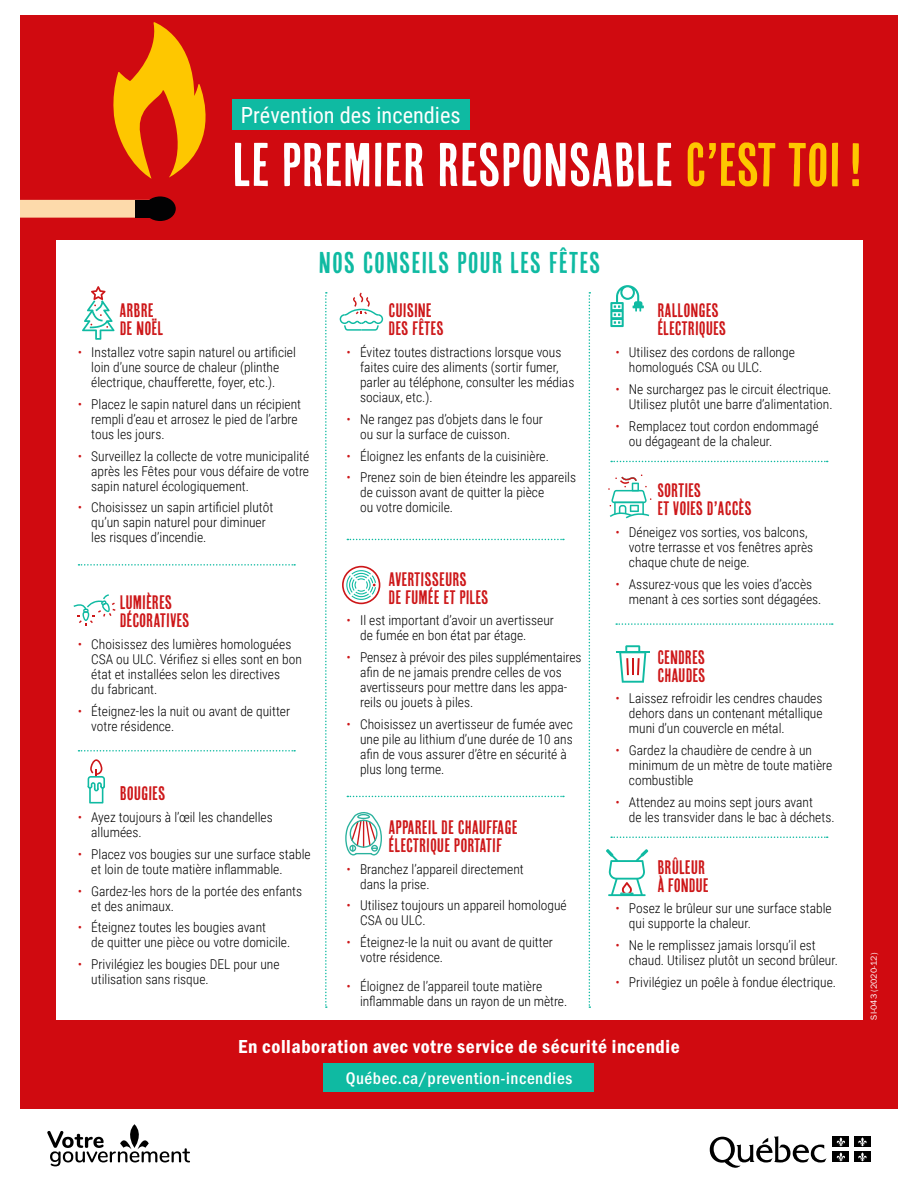
<style>
.page{position:relative;width:918px;height:1188px;background:#fff}
.page>*{position:absolute;margin:0;border:0;box-sizing:border-box;transform-origin:0 0}
.t1{font:61.5px "Cheap Pine Sans";color:#fff}
.t2{font:30px "Cheap Pine Sans";letter-spacing:.03em;color:#0fbaa2}
.t3{font:22.2px "Roboto Condensed";color:#fff}
._1-_titre{font:19.5px/18px "Cheap Pine Sans";color:#cd1719}
.t4{font:19.5px "Franklin Gothic URW Con Dem";letter-spacing:.03em;color:#fff}
.t5{font:500 17.4px "Franklin Gothic URW Cond";letter-spacing:.03em;color:#fff}
.t6{font:300 13.5px/15px "Roboto Condensed";color:#000}
.t7{font:9px "Franklin Gothic URW Boo";color:#fff}
.s1{color:#fec700}
.s2{color:#cd1719}
</style>
<div class="page">
<div style="left:20px;top:15px;width:878px;height:1093px;background:#d00a10"></div>
<svg style="left:113px;top:22px;width:93px;height:157px"></svg>
<div style="left:20px;top:200px;width:115px;height:18px;background:#fddaab"></div>
<div style="left:135px;top:200px;width:32px;height:18px;background:#020203"></div>
<div style="left:144px;top:196px;width:32px;height:25px;background:#020203;border-radius:50%"></div>
<div style="left:56px;top:240px;width:807px;height:780px;background:#fff"></div>
<svg style="left:608px;top:474px;width:43px;height:44px"></svg>
<svg style="left:342px;top:566px;width:38px;height:38px"></svg>
<svg style="left:345px;top:812px;width:37px;height:44px"></svg>
<svg style="left:610px;top:285px;width:34px;height:42px"></svg>
<div style="left:232px;top:99px;width:237px;height:31px;background:#0fbaa2"></div>
<svg style="left:47px;top:1124px;width:143px;height:42px"></svg>
<svg style="left:710px;top:1136px;width:116px;height:32px"></svg>
<div style="left:833px;top:1137px;width:16px;height:10px;background:#000"></div>
<svg style="left:836px;top:1137px;width:9px;height:9px"></svg>
<div style="left:854px;top:1137px;width:17px;height:10px;background:#000"></div>
<svg style="left:858px;top:1137px;width:9px;height:9px"></svg>
<div style="left:833px;top:1152px;width:16px;height:10px;background:#000"></div>
<svg style="left:836px;top:1152px;width:9px;height:10px"></svg>
<div style="left:854px;top:1152px;width:17px;height:10px;background:#000"></div>
<svg style="left:858px;top:1152px;width:9px;height:10px"></svg>
<div style="left:324px;top:1064px;width:270px;height:28px;background:#0fbaa2"></div>
<svg style="left:325px;top:292px;width:2px;height:716px"></svg>
<svg style="left:589px;top:292px;width:1px;height:716px"></svg>
<svg style="left:79px;top:564px;width:216px;height:2px"></svg>
<svg style="left:79px;top:750px;width:216px;height:2px"></svg>
<svg style="left:347px;top:539px;width:217px;height:1px"></svg>
<svg style="left:347px;top:796px;width:217px;height:1px"></svg>
<svg style="left:616px;top:623px;width:217px;height:2px"></svg>
<svg style="left:82px;top:286px;width:33px;height:54px"></svg>
<svg style="left:73px;top:594px;width:42px;height:31px"></svg>
<svg style="left:88px;top:759px;width:17px;height:45px"></svg>
<svg style="left:340px;top:293px;width:43px;height:38px"></svg>
<hr style="left:616px;top:651px;width:34px;height:2px;background:#0fbaa2">
<svg style="left:619px;top:645px;width:27px;height:38px"></svg>
<svg style="left:606px;top:849px;width:42px;height:47px"></svg>
<svg style="left:611px;top:461px;width:217px;height:1px"></svg>
<svg style="left:611px;top:837px;width:217px;height:1px"></svg>
<p class="t3" style="left:241px;top:99px;width:221px">Prévention des incendies</p>
<p class="t1" style="left:232px;top:131px;width:631px">LE PREMIER RESPONSABLE <span class="s1">C’EST TOI !</span></p>
<p class="t2" style="left:319px;top:246px;width:283px">NOS CONSEILS POUR LES FÊTES</p>
<p class="_1-_titre" style="left:119px;top:301px;width:46px">ARBRE<br>DE NOËL</p>
<p class="t6" style="left:78px;top:344px;width:220px;text-align:center"><span class="s2">•</span> Installez votre sapin naturel ou artificiel loin d’une source de chaleur (plinthe électrique, chaufferette, foyer, etc.).</p>
<p class="t6" style="left:91px;top:396px;width:211px;text-indent:-14px"><span class="s2">•</span> Placez le sapin naturel dans un récipient rempli d’eau et arrosez le pied de l’arbre tous les jours.</p>
<p class="t6" style="left:91px;top:448px;width:220px;text-align:justify;text-indent:-14px"><span class="s2">•</span> Surveillez la collecte de votre municipalité après les Fêtes pour vous défaire de votre sapin naturel écologiquement.</p>
<p class="t6" style="left:91px;top:500px;width:184px;text-indent:-14px"><span class="s2">•</span> Choisissez un sapin artificiel plutôt qu’un sapin naturel pour diminuer les risques d’incendie.</p>
<p class="_1-_titre" style="left:120px;top:593px;width:71px">LUMIÈRES<br>DÉCORATIVES</p>
<p class="t6" style="left:91px;top:636px;width:212px;text-indent:-14px"><span class="s2">•</span> Choisissez des lumières homologuées CSA ou ULC. Vérifiez si elles sont en bon état et installées selon les directives<br>du fabricant.</p>
<p class="t6" style="left:91px;top:703px;width:200px;text-indent:-14px"><span class="s2">•</span> Éteignez-les la nuit ou avant de quitter votre résidence.</p>
<p class="_1-_titre" style="left:120px;top:784px;width:47px">BOUGIES</p>
<p class="t6" style="left:91px;top:809px;width:183px;text-indent:-14px"><span class="s2">•</span> Ayez toujours à l’œil les chandelles allumées.</p>
<p class="t6" style="left:91px;top:846px;width:221px;text-indent:-14px"><span class="s2">•</span> Placez vos bougies sur une surface stable et loin de toute matière inflammable.</p>
<p class="t6" style="left:91px;top:883px;width:212px;text-indent:-14px"><span class="s2">•</span> Gardez-les hors de la portée des enfants et des animaux.</p>
<p class="t6" style="left:91px;top:920px;width:201px;text-indent:-14px"><span class="s2">•</span> Éteignez toutes les bougies avant<br>de quitter une pièce ou votre domicile.</p>
<p class="t6" style="left:91px;top:956px;width:190px;text-indent:-14px"><span class="s2">•</span> Privilégiez les bougies DEL pour une utilisation sans risque.</p>
<p class="_1-_titre" style="left:389px;top:301px;width:57px">CUISINE<br>DES FÊTES</p>
<p class="t6" style="left:360px;top:344px;width:216px;text-indent:-14px"><span class="s2">•</span> Évitez toutes distractions lorsque vous faites cuire des aliments (sortir fumer, parler au téléphone, consulter les médias sociaux, etc.).</p>
<p class="t6" style="left:360px;top:411px;width:184px;text-indent:-14px"><span class="s2">•</span> Ne rangez pas d’objets dans le four ou sur la surface de cuisson.</p>
<p class="t6" style="left:347px;top:448px;width:204px"><span class="s2">•</span> Éloignez les enfants de la cuisinière.</p>
<p class="t6" style="left:360px;top:470px;width:217px;text-indent:-14px"><span class="s2">•</span> Prenez soin de bien éteindre les appareils de cuisson avant de quitter la pièce<br>ou votre domicile.</p>
<p class="_1-_titre" style="left:389px;top:570px;width:102px">AVERTISSEURS<br>DE FUMÉE ET PILES</p>
<p class="t6" style="left:360px;top:613px;width:195px;text-indent:-14px"><span class="s2">•</span> Il est important d’avoir un avertisseur de fumée en bon état par étage.</p>
<p class="t6" style="left:360px;top:649px;width:223px;text-indent:-14px"><span class="s2">•</span> Pensez à prévoir des piles supplémentaires afin de ne jamais prendre celles de vos avertisseurs pour mettre dans les appa&shy;reils ou jouets à piles.</p>
<p class="t6" style="left:360px;top:716px;width:214px;text-indent:-14px"><span class="s2">•</span> Choisissez un avertisseur de fumée avec une pile au lithium d’une durée de 10 ans afin de vous assurer d’être en sécurité à plus long terme.</p>
<p class="_1-_titre" style="left:389px;top:818px;width:131px">APPAREIL DE CHAUFFAGE<br>ÉLECTRIQUE PORTATIF</p>
<p class="t6" style="left:360px;top:861px;width:165px;text-indent:-14px"><span class="s2">•</span> Branchez l’appareil directement dans la prise.</p>
<p class="t6" style="left:360px;top:898px;width:208px;text-indent:-14px"><span class="s2">•</span> Utilisez toujours un appareil homologué<br>CSA ou ULC.</p>
<p class="t6" style="left:360px;top:934px;width:194px;text-indent:-14px"><span class="s2">•</span> Éteignez-le la nuit ou avant de quitter votre résidence.</p>
<p class="t6" style="left:360px;top:978px;width:209px;text-indent:-14px"><span class="s2">•</span> Éloignez de l’appareil toute matière inflammable dans un rayon de un mètre.</p>
<p class="_1-_titre" style="left:657px;top:301px;width:70px">RALLONGES<br>ÉLECTRIQUES</p>
<p class="t6" style="left:629px;top:344px;width:167px;text-indent:-14px"><span class="s2">•</span> Utilisez des cordons de rallonge homologués CSA ou ULC.</p>
<p class="t6" style="left:615px;top:381px;width:219px;text-align:right"><span class="s2">•</span> Ne surchargez pas le circuit électrique.<br>Utilisez plutôt une barre d’alimentation.</p>
<p class="t6" style="left:629px;top:418px;width:191px;text-indent:-14px"><span class="s2">•</span> Remplacez tout cordon endommagé ou dégageant de la chaleur.</p>
<p class="_1-_titre" style="left:657px;top:481px;width:96px">SORTIES<br>ET VOIES D’ACCÈS</p>
<p class="t6" style="left:629px;top:524px;width:186px;text-indent:-14px"><span class="s2">•</span> Déneigez vos sorties, vos balcons, votre terrasse et vos fenêtres après chaque chute de neige.</p>
<p class="t6" style="left:629px;top:576px;width:194px;text-indent:-14px"><span class="s2">•</span> Assurez-vous que les voies d’accès menant à ces sorties sont dégagées.</p>
<p class="_1-_titre" style="left:657px;top:648px;width:50px">CENDRES<br>CHAUDES</p>
<p class="t6" style="left:629px;top:691px;width:195px;text-align:justify;text-indent:-14px"><span class="s2">•</span> Laissez refroidir les cendres chaudes dehors dans un contenant métallique muni d’un couvercle en métal.</p>
<p class="t6" style="left:629px;top:742px;width:205px;text-indent:-14px"><span class="s2">•</span> Gardez la chaudière de cendre à un minimum de un mètre de toute matière combustible</p>
<p class="t6" style="left:629px;top:794px;width:207px;text-indent:-14px"><span class="s2">•</span> Attendez au moins sept jours avant<br>de les transvider dans le bac à déchets.</p>
<p class="_1-_titre" style="left:657px;top:858px;width:53px">BRÛLEUR<br>À FONDUE</p>
<p class="t6" style="left:629px;top:901px;width:204px;text-indent:-14px"><span class="s2">•</span> Posez le brûleur sur une surface stable qui supporte la chaleur.</p>
<p class="t6" style="left:629px;top:937px;width:211px;text-indent:-14px"><span class="s2">•</span> Ne le remplissez jamais lorsqu’il est chaud. Utilisez plutôt un second brûleur.</p>
<p class="t6" style="left:615px;top:974px;width:222px"><span class="s2">•</span> Privilégiez un poêle à fondue électrique.</p>
<p class="t4" style="left:238px;top:1033px;width:443px">En collaboration avec votre service de sécurité incendie</p>
<p class="t5" style="left:346px;top:1066px;width:228px">Québec.ca/prevention-incendies</p>
<p class="t7" style="left:868px;top:1020px;width:68px;rotate:-90deg">SI-043 (2020-12)</p>
</div>
